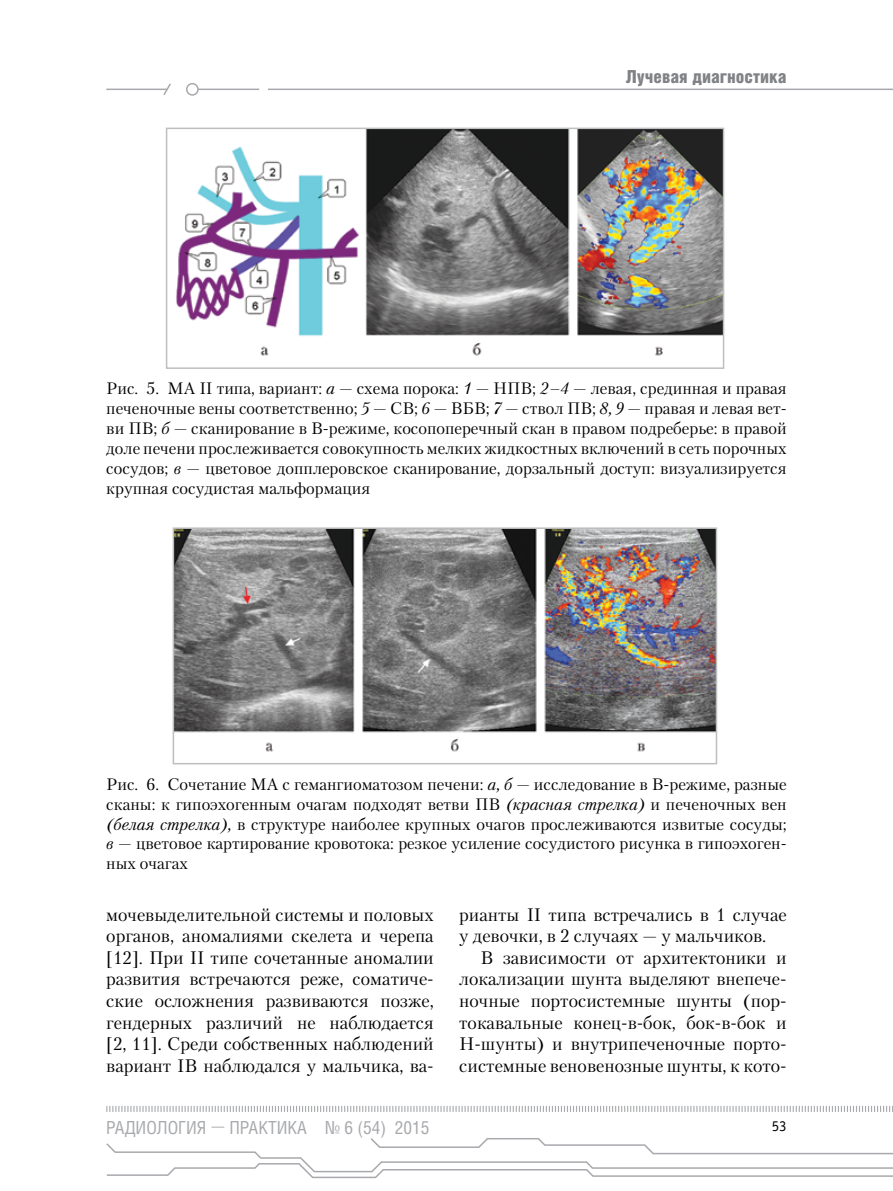
<style>
.page{position:relative;width:893px;height:1191px;background:#fff}
.page>*{position:absolute;margin:0;border:0;box-sizing:border-box;transform-origin:0 0}
.t1{font:18px/21.6px "Petersburg C";color:#000;text-align:justify}
.t2{font:18px "Helios Cond";color:#a7a9ac}
.t3{font:900 18px "Helios Cond";color:#808285}
.t4{font:16.5px/19.8px "Petersburg C";color:#000;text-align:justify}
.t5{font:15px "Officina Sans C";color:#000}
.s1{font-style:italic}
.s2{font-family:"Petersburg C";font-weight:700}
</style>
<div class="page">
<svg style="left:106px;top:1106px;width:787px;height:6px"></svg>
<hr style="left:268px;top:89px;width:625px;height:1px;background:#a7a9ac">
<hr style="left:198px;top:89px;width:61px;height:1px;background:#a7a9ac">
<div style="left:186px;top:83px;width:13px;height:13px;border:2px solid #a7a9ac;border-radius:50%"></div>
<hr style="left:106px;top:89px;width:61px;height:1px;background:#a7a9ac">
<svg style="left:162px;top:83px;width:9px;height:12px"></svg>
<svg style="left:106px;top:1138px;width:787px;height:40px"></svg>
<img style="left:176px;top:131px;width:545px;height:225px">
<div style="left:166px;top:128px;width:558px;height:241px;border:2px solid #bcbec0"></div>
<img style="left:176px;top:530px;width:538px;height:222px">
<div style="left:173px;top:527px;width:544px;height:237px;border:2px solid #bcbec0"></div>
<p class="t3" style="left:626px;top:66px;width:162px">Лучевая диагностика</p>
<p class="t4" style="left:106px;top:379px;width:682px">Рис. 5. МА II типа, вариант: <span class="s1">а</span> — схема порока: <span class="s1">1</span> — НПВ; <span class="s1">2–4</span> — левая, срединная и правая печеночные вены соответственно; <span class="s1">5</span> — СВ; <span class="s1">6</span> — ВБВ; <span class="s1">7</span> — ствол ПВ; <span class="s1">8, 9</span> — правая и левая вет&shy;ви ПВ; <span class="s1">б</span> — сканирование в В-режиме, косопоперечный скан в правом подреберье: в правой доле печени прослеживается совокупность мелких жидкостных включений в сеть порочных сосудов; <span class="s1">в</span> — цветовое допплеровское сканирование, дорзальный доступ: визуализируется крупная сосудистая мальформация</p>
<p class="t4" style="left:106px;top:774px;width:682px">Рис. 6. Сочетание МА с гемангиоматозом печени: <span class="s1">а, б</span> — исследование в В-режиме, разные сканы: к гипоэхогенным очагам подходят ветви ПВ <span class="s1">(красная стрелка)</span> и печеночных вен <span class="s1">(белая стрелка),</span> в структуре наиболее крупных очагов прослеживаются извитые сосуды; <span class="s1">в</span> — цветовое картирование кровотока: резкое усиление сосудистого рисунка в гипоэхоген&shy;ных очагах</p>
<p class="t1" style="left:106px;top:903px;width:329px">мочевыделительной системы и половых органов, аномалиями скелета и черепа [12]. При II типе сочетанные аномалии развития встречаются реже, соматиче&shy;ские осложнения развиваются позже, гендерных различий не наблюдается [2, 11]. Среди собственных наблюдений вариант IB наблюдался у мальчика, ва-</p>
<p class="t1" style="left:459px;top:903px;width:329px">рианты II типа встречались в 1 случае у девочки, в 2 случаях — у мальчиков.</p>
<p class="t1" style="left:459px;top:946px;width:329px;text-indent:21px">В зависимости от архитектоники и локализации шунта выделяют внепече&shy;ночные портосистемные шунты (пор&shy;токавальные конец-в-бок, бок-в-бок и Н-шунты) и внутрипеченочные порто&shy;системные веновенозные шунты, к кото-</p>
<p class="t2" style="left:106px;top:1116px;width:325px">РАДИОЛОГИЯ <span class="s2">—</span> ПРАКТИКА № 6 (54) 2015</p>
<p class="t5" style="left:772px;top:1117px;width:16px">53</p>
</div>
